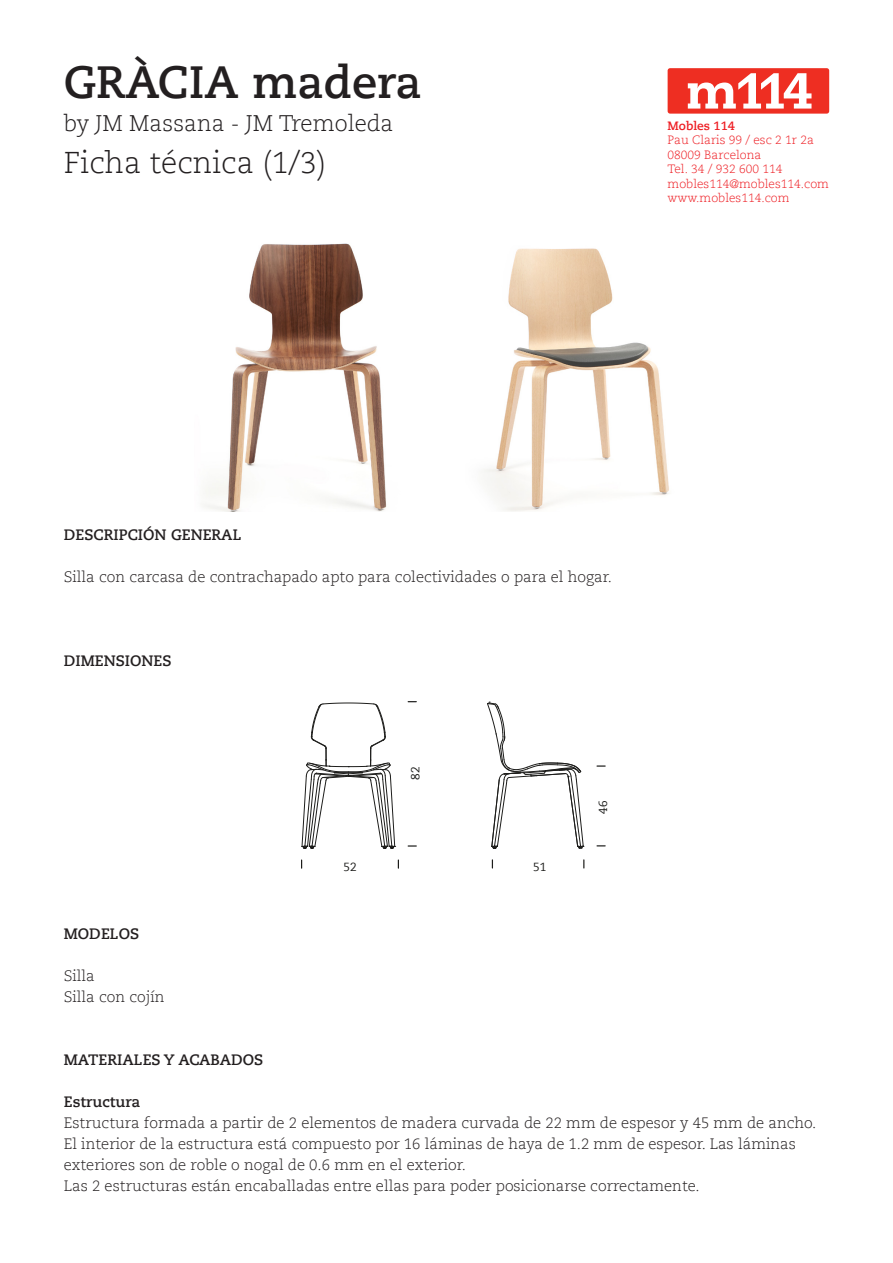
<style>
.page{position:relative;width:893px;height:1263px;background:#fff}
.page>*{position:absolute;margin:0;border:0;box-sizing:border-box;transform-origin:0 0}
.t1{font:700 45px "Caecilia LT Std";color:#231f20}
.t2{font:300 30px "Caecilia LT Std";color:#231f20}
.t3{font:300 22.5px "Caecilia LT Std";color:#231f20}
.t4{font:300 15px/21px "Caecilia LT Std";color:#231f20}
.t5{font:700 15px "Caecilia LT Std";color:#231f20}
.t6{font:300 12px/14.4px "Caecilia LT Std";color:#ee1d23}
.t7{font:700 12px "Caecilia LT Std";color:#ee1d23}
.t8{font:11.7px "Caecilia LT Std";color:#1d1d1b}
</style>
<div class="page">
<div style="left:668px;top:68px;width:161px;height:46px;background:#ee2e22;border-radius:3px"></div>
<svg style="left:688px;top:73px;width:123px;height:36px"></svg>
<img style="left:204px;top:243px;width:183px;height:268px">
<svg style="left:597px;top:765px;width:8px;height:2px"></svg>
<svg style="left:408px;top:845px;width:8px;height:2px"></svg>
<svg style="left:487px;top:702px;width:97px;height:147px"></svg>
<svg style="left:301px;top:702px;width:95px;height:147px"></svg>
<img style="left:484px;top:248px;width:185px;height:263px">
<p class="t1" style="left:64px;top:56px;width:360px">GRÀCIA madera</p>
<p class="t3" style="left:64px;top:110px;width:331px">by JM Massana - JM Tremoleda</p>
<p class="t2" style="left:64px;top:146px;width:264px">Ficha técnica (1/3)</p>
<p class="t7" style="left:668px;top:119px;width:69px">Mobles 114</p>
<p class="t6" style="left:668px;top:133px;width:163px">Pau Claris 99 / esc 2 1r 2a<br>08009 Barcelona<br>Tel. 34 / 932 600 114 mobles114@mobles114.com www.mobles114.com</p>
<p class="t5" style="left:64px;top:526px;width:179px">DESCRIPCIÓN GENERAL</p>
<p class="t4" style="left:64px;top:567px;width:550px">Silla con carcasa de contrachapado apto para colectividades o para el hogar.</p>
<p class="t5" style="left:64px;top:652px;width:109px">DIMENSIONES</p>
<p class="t5" style="left:64px;top:925px;width:77px">MODELOS</p>
<p class="t4" style="left:64px;top:965px;width:33px">Silla</p>
<p class="t4" style="left:64px;top:986px;width:102px">Silla con cojín</p>
<p class="t8" style="left:409px;top:780px;width:15px;rotate:-90deg">82</p>
<p class="t8" style="left:343px;top:860px;width:15px">52</p>
<p class="t8" style="left:533px;top:860px;width:15px">51</p>
<p class="t8" style="left:596px;top:813px;width:15px;rotate:-90deg">46</p>
<p class="t5" style="left:64px;top:1051px;width:201px">MATERIALES Y ACABADOS</p>
<p class="t5" style="left:64px;top:1093px;width:78px">Estructura</p>
<p class="t4" style="left:64px;top:1112px;width:754px">Estructura formada a partir de 2 elementos de madera curvada de 22 mm de espesor y 45 mm de ancho.<br>El interior de la estructura está compuesto por 16 láminas de haya de 1.2 mm de espesor. Las láminas exteriores son de roble o nogal de 0.6 mm en el exterior.</p>
<p class="t4" style="left:64px;top:1175px;width:637px">Las 2 estructuras están encaballadas entre ellas para poder posicionarse correctamente.</p>
</div>
